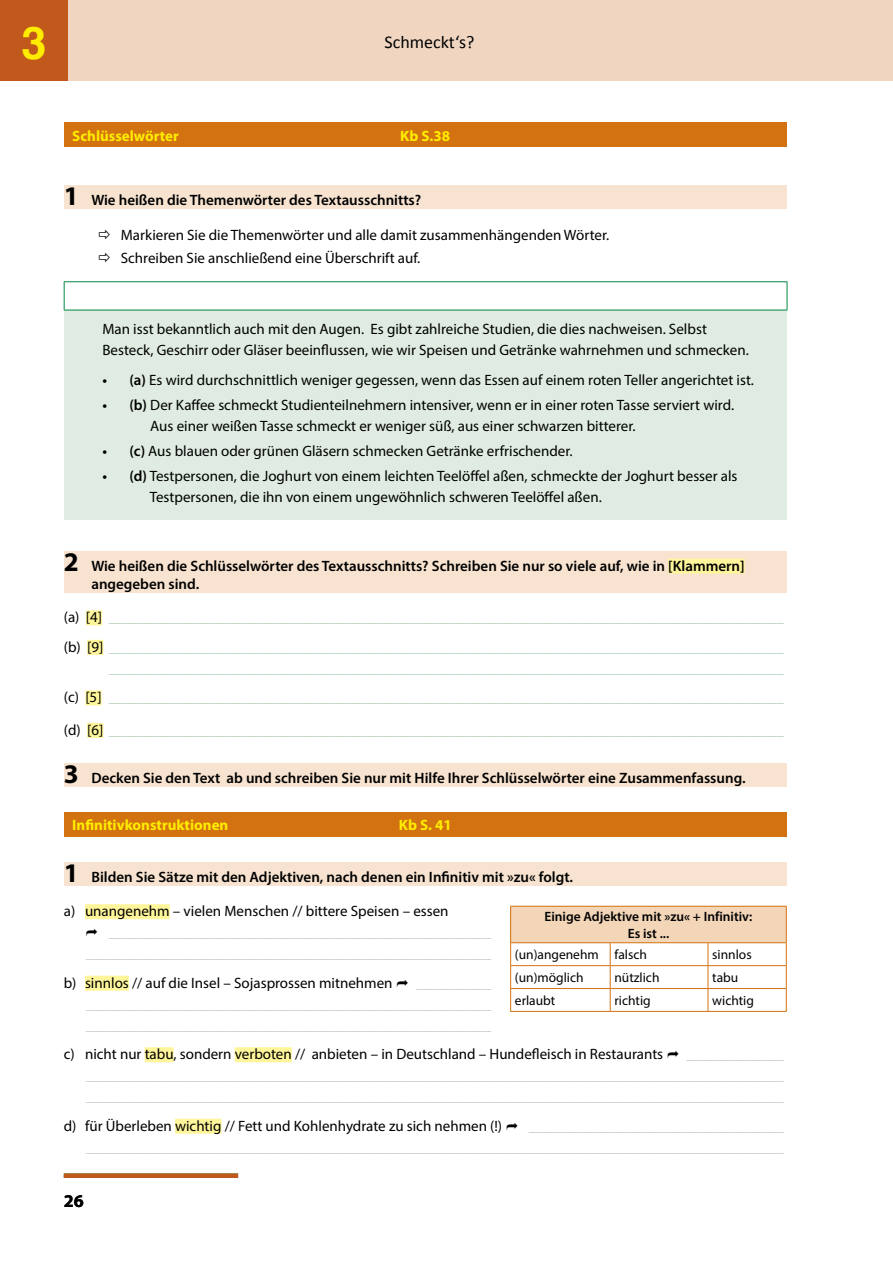
<style>
.page{position:relative;width:893px;height:1263px;background:#fff}
.page>*{position:absolute;margin:0;border:0;box-sizing:border-box;transform-origin:0 0}
.t1{font:700 45px "Helvetica";color:#ffed00}
.t2{font:18px "Calibri";color:#000}
.t3{font:700 18px "Myriad Pro";color:#000}
.t4{font:15px/21px "Myriad Pro";color:#000}
.t5{font:15px/21px "Myriad Pro";color:#c6c6c6;text-align:right}
.t6{font:15px/29.5px "Myriad Pro";color:#b2cfb9}
.t7{font:600 15px/18px "Myriad Pro";color:#000}
.t8{font:700 15px "Myriad Pro";color:#ffed00}
.t9{font:13.5px "Myriad Pro";color:#000}
.t10{font:600 13.5px/16.2px "Myriad Pro";color:#000;text-align:center}
.s1{font-weight:700;font-size:27px}
.s2{font-weight:600}
.s3{color:#000}
</style>
<div class="page">
<div style="left:0;top:0;width:893px;height:81px;background:#f0d6c1"></div>
<div style="left:0;top:0;width:68px;height:81px;background:#c2591c"></div>
<div style="left:64px;top:1173px;width:174px;height:5px;background:#c2591c"></div>
<div style="left:64px;top:123px;width:723px;height:24px;background:#d37211"></div>
<div style="left:64px;top:186px;width:723px;height:23px;background:#f7e3d0"></div>
<div style="left:64px;top:310px;width:723px;height:209px;background:#e0ece1"></div>
<hr style="left:64px;top:281px;width:723px;height:1px;background:#008942">
<svg style="left:64px;top:282px;width:1px;height:28px"></svg>
<svg style="left:787px;top:282px;width:1px;height:28px"></svg>
<hr style="left:64px;top:310px;width:723px;height:1px;background:#008942">
<div style="left:64px;top:551px;width:723px;height:41px;background:#f7e3d0"></div>
<div style="left:668px;top:559px;width:77px;height:15px;background:#fff69b"></div>
<div style="left:86px;top:610px;width:16px;height:15px;background:#fff69b"></div>
<div style="left:87px;top:640px;width:16px;height:15px;background:#fff69b"></div>
<div style="left:85px;top:690px;width:17px;height:15px;background:#fff69b"></div>
<div style="left:87px;top:723px;width:16px;height:15px;background:#fff69b"></div>
<div style="left:64px;top:763px;width:723px;height:23px;background:#f7e3d0"></div>
<div style="left:64px;top:813px;width:723px;height:24px;background:#d37211"></div>
<div style="left:64px;top:863px;width:723px;height:23px;background:#f7e3d0"></div>
<div style="left:85px;top:904px;width:85px;height:15px;background:#fff69b"></div>
<div style="left:85px;top:976px;width:44px;height:15px;background:#fff69b"></div>
<div style="left:145px;top:1047px;width:29px;height:15px;background:#fff69b"></div>
<div style="left:235px;top:1047px;width:57px;height:15px;background:#fff69b"></div>
<div style="left:175px;top:1119px;width:46px;height:15px;background:#fff69b"></div>
<div style="left:511px;top:906px;width:275px;height:37px;background:#f3d5b8"></div>
<hr style="left:510px;top:906px;width:100px;height:1px;background:#d37211">
<hr style="left:510px;top:906px;width:1px;height:36px;background:#d37211">
<hr style="left:610px;top:906px;width:98px;height:1px;background:#d37211">
<hr style="left:708px;top:906px;width:79px;height:1px;background:#d37211">
<hr style="left:786px;top:906px;width:1px;height:36px;background:#d37211">
<hr style="left:510px;top:942px;width:100px;height:1px;background:#d37211">
<hr style="left:610px;top:942px;width:98px;height:1px;background:#d37211">
<hr style="left:708px;top:942px;width:79px;height:1px;background:#d37211">
<svg style="left:510px;top:943px;width:277px;height:68px"></svg>
<hr style="left:510px;top:1011px;width:100px;height:1px;background:#d37211">
<hr style="left:610px;top:1011px;width:98px;height:1px;background:#d37211">
<hr style="left:708px;top:1011px;width:79px;height:1px;background:#d37211">
<h1 class="t1" style="left:22px;top:7px;width:27px">3</h1>
<p class="t2" style="left:455px;top:31px;width:6px">‘</p>
<p class="t2" style="left:385px;top:31px;width:91px">Schmeckt's?</p>
<p class="t8" style="left:72px;top:126px;width:108px">Schlüsselwörter</p>
<p class="t8" style="left:400px;top:126px;width:51px">Kb S.38</p>
<p class="t7" style="left:64px;top:191px;width:359px"><span class="s1">1</span> Wie heißen die Themenwörter des Textausschnitts?</p>
<p class="t4" style="left:121px;top:224px;width:490px;line-height:22.2px">Markieren Sie die Themenwörter und alle damit zusammenhängenden Wörter.<br>Schreiben Sie anschließend eine Überschrift auf.</p>
<p class="t4" style="left:102px;top:318px;width:648px">Man isst bekanntlich auch mit den Augen. Es gibt zahlreiche Studien, die dies nachweisen. Selbst<br>Besteck, Geschirr oder Gläser beeinflussen, wie wir Speisen und Getränke wahrnehmen und schmecken.</p>
<p class="t4" style="left:102px;top:369px;width:653px"><span class="s2">• (a)</span> Es wird durchschnittlich weniger gegessen, wenn das Essen auf einem roten Teller angerichtet ist.</p>
<p class="t4" style="left:150px;top:394px;width:585px;text-indent:-48px"><span class="s2">• (b)</span> Der Kaffee schmeckt Studienteilnehmern intensiver, wenn er in einer roten Tasse serviert wird.<br>Aus einer weißen Tasse schmeckt er weniger süß, aus einer schwarzen bitterer.</p>
<p class="t4" style="left:102px;top:440px;width:472px"><span class="s2">• (c)</span> Aus blauen oder grünen Gläsern schmecken Getränke erfrischender.</p>
<p class="t4" style="left:150px;top:465px;width:589px;text-indent:-47px"><span class="s2">• (d)</span> Testpersonen, die Joghurt von einem leichten Teelöffel aßen, schmeckte der Joghurt besser als<br>Testpersonen, die ihn von einem ungewöhnlich schweren Teelöffel aßen.</p>
<p class="t7" style="left:91px;top:556px;width:655px;text-indent:-28px"><span class="s1">2</span> Wie heißen die Schlüsselwörter des Textausschnitts? Schreiben Sie nur so viele auf, wie in [Klammern] angegeben sind.</p>
<p class="t6" style="left:64px;top:602px;width:722px"><span class="s3">(a) [4]</span> __________________________________________________________________________________________ <span class="s3">(b) [9]</span> __________________________________________________________________________________________</p>
<p class="t6" style="left:64px;top:653px;width:721px;text-align:right">__________________________________________________________________________________________<br><span class="s3">(c) [5]</span> __________________________________________________________________________________________</p>
<p class="t6" style="left:64px;top:715px;width:721px"><span class="s3">(d) [6]</span> __________________________________________________________________________________________</p>
<p class="t7" style="left:64px;top:768px;width:683px"><span class="s1">3</span> Decken Sie den Text ab und schreiben Sie nur mit Hilfe Ihrer Schlüsselwörter eine Zusammenfassung.</p>
<p class="t8" style="left:72px;top:815px;width:158px">Infinitivkonstruktionen</p>
<p class="t8" style="left:399px;top:815px;width:54px">Kb S. 41</p>
<p class="t7" style="left:64px;top:868px;width:511px"><span class="s1">1</span> Bilden Sie Sätze mit den Adjektiven, nach denen ein Infinitiv mit »zu« folgt.</p>
<p class="t4" style="left:64px;top:900px;width:386px">a) unangenehm – vielen Menschen // bittere Speisen – essen</p>
<p class="t5" style="left:86px;top:921px;width:407px">___________________________________________________ ______________________________________________________</p>
<p class="t4" style="left:64px;top:972px;width:330px">b) sinnlos // auf die Insel – Sojasprossen mitnehmen</p>
<p class="t5" style="left:86px;top:972px;width:407px;text-align:justify;text-indent:330px">__________ ______________________________________________________ ______________________________________________________</p>
<p class="t4" style="left:64px;top:1043px;width:601px">c) nicht nur tabu, sondern verboten // anbieten – in Deutschland – Hundefleisch in Restaurants</p>
<p class="t5" style="left:86px;top:1043px;width:699px;text-align:justify;text-indent:600px">_____________ _____________________________________________________________________________________________ _____________________________________________________________________________________________</p>
<p class="t4" style="left:64px;top:1115px;width:440px">d) für Überleben wichtig // Fett und Kohlenhydrate zu sich nehmen (!)</p>
<p class="t5" style="left:86px;top:1115px;width:699px">__________________________________ _____________________________________________________________________________________________</p>
<p class="t10" style="left:544px;top:908px;width:210px">Einige Adjektive mit »zu« + Infinitiv:<br>Es ist ...</p>
<p class="t9" style="left:515px;top:946px;width:134px">(un)angenehm falsch</p>
<p class="t9" style="left:712px;top:946px;width:41px">sinnlos</p>
<p class="t9" style="left:515px;top:969px;width:70px">(un)möglich</p>
<p class="t9" style="left:614px;top:969px;width:47px">nützlich</p>
<p class="t9" style="left:712px;top:969px;width:28px">tabu</p>
<p class="t9" style="left:515px;top:992px;width:42px">erlaubt</p>
<p class="t9" style="left:614px;top:992px;width:38px">richtig</p>
<p class="t9" style="left:712px;top:992px;width:43px">wichtig</p>
<p class="t3" style="left:64px;top:1189px;width:21px">26</p>
</div>
